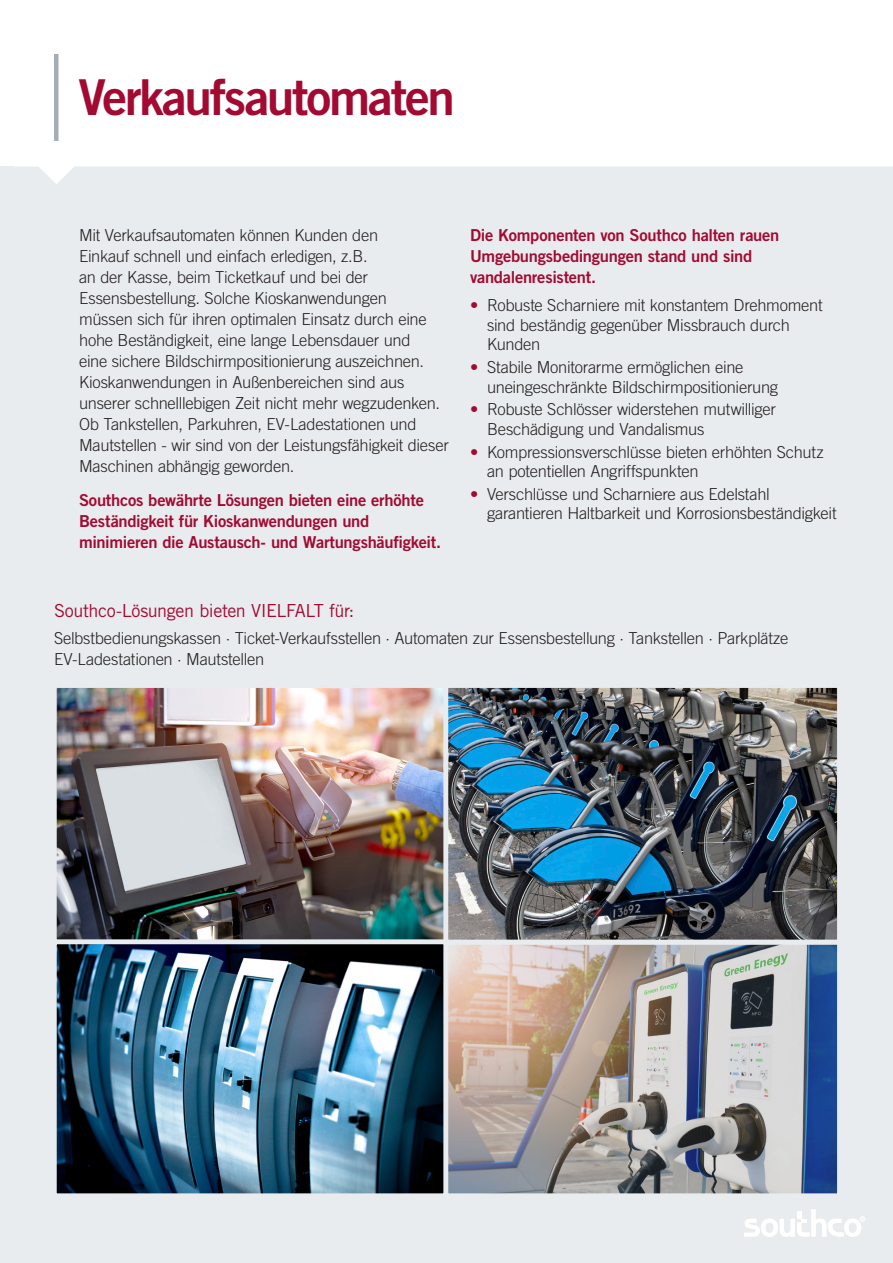
<style>
.page{position:relative;width:893px;height:1263px;background:#fff}
.page>*{position:absolute;margin:0;border:0;box-sizing:border-box;transform-origin:0 0}
.Page_Heading_1{font:49.5px "Trade Gothic LT Std Bd 2";letter-spacing:-.045em;color:#a30a32}
.Headers{font:18px "Trade Gothic LT Std";letter-spacing:-.025em;color:#a30a32}
.Body_intro{font:300 16.5px/21px "Trade Gothic LT Std";letter-spacing:-.02em;color:#231f20}
.Body_intro_bold_red{font:16.5px/21px "Trade Gothic LT Std Bd 2";letter-spacing:-.015em;color:#a30a32}
.s1{color:#a30a32}
</style>
<div class="page">
<div style="left:14px;top:166px;width:879px;height:1097px;background:#e9ecee"></div>
<div style="left:0;top:166px;width:14px;height:1097px;background:#e9ecee"></div>
<hr style="left:54px;top:54px;width:4px;height:87px;background:#a5adb6">
<svg style="left:744px;top:1209px;width:121px;height:28px"></svg>
<img style="left:58px;top:689px;width:778px;height:503px">
<div style="left:52px;top:683px;width:396px;height:261px;border:5px solid #e9ecee"></div>
<div style="left:52px;top:939px;width:396px;height:259px;border:5px solid #e9ecee"></div>
<div style="left:444px;top:683px;width:398px;height:261px;border:5px solid #e9ecee"></div>
<div style="left:444px;top:940px;width:398px;height:258px;border:5px solid #e9ecee"></div>
<p class="Page_Heading_1" style="left:79px;top:67px;width:378px">Verkaufsautomaten</p>
<p class="Body_intro" style="left:79px;top:225px;width:371px">Mit Verkaufsautomaten können Kunden den<br>Einkauf schnell und einfach erledigen, z.B.<br>an der Kasse, beim Ticketkauf und bei der Essensbestellung. Solche Kioskanwendungen<br>müssen sich für ihren optimalen Einsatz durch eine hohe Beständigkeit, eine lange Lebensdauer und<br>eine sichere Bildschirmpositionierung auszeichnen.<br>Kioskanwendungen in Außenbereichen sind aus unserer schnelllebigen Zeit nicht mehr wegzudenken.<br>Ob Tankstellen, Parkuhren, EV-Ladestationen und Mautstellen - wir sind von der Leistungsfähigkeit dieser Maschinen abhängig geworden.</p>
<p class="Body_intro_bold_red" style="left:79px;top:489px;width:363px">Southcos bewährte Lösungen bieten eine erhöhte<br>Beständigkeit für Kioskanwendungen und minimieren die Austausch- und Wartungshäufigkeit.</p>
<p class="Body_intro_bold_red" style="left:470px;top:225px;width:311px">Die Komponenten von Southco halten rauen<br>Umgebungsbedingungen stand und sind vandalenresistent.</p>
<p class="Body_intro" style="left:487px;top:296px;width:337px;line-height:19.5px;text-indent:-17px"><span class="s1">•</span> Robuste Scharniere mit konstantem Drehmoment sind beständig gegenüber Missbrauch durch<br>Kunden</p>
<p class="Body_intro" style="left:487px;top:357px;width:293px;line-height:19.5px;text-indent:-17px"><span class="s1">•</span> Stabile Monitorarme ermöglichen eine uneingeschränkte Bildschirmpositionierung</p>
<p class="Body_intro" style="left:487px;top:399px;width:290px;line-height:19.5px;text-indent:-17px"><span class="s1">•</span> Robuste Schlösser widerstehen mutwilliger<br>Beschädigung und Vandalismus</p>
<p class="Body_intro" style="left:487px;top:442px;width:338px;line-height:19.5px;text-indent:-17px"><span class="s1">•</span> Kompressionsverschlüsse bieten erhöhten Schutz an potentiellen Angriffspunkten</p>
<p class="Body_intro" style="left:487px;top:484px;width:351px;line-height:19.5px;text-indent:-17px"><span class="s1">•</span> Verschlüsse und Scharniere aus Edelstahl garantieren Haltbarkeit und Korrosionsbeständigkeit</p>
<p class="Headers" style="left:54px;top:600px;width:302px">Southco-Lösungen bieten VIELFALT für:</p>
<p class="Body_intro" style="left:54px;top:627px;width:736px">Selbstbedienungskassen · Ticket-Verkaufsstellen · Automaten zur Essensbestellung · Tankstellen · Parkplätze<br>EV-Ladestationen · Mautstellen</p>
</div>
